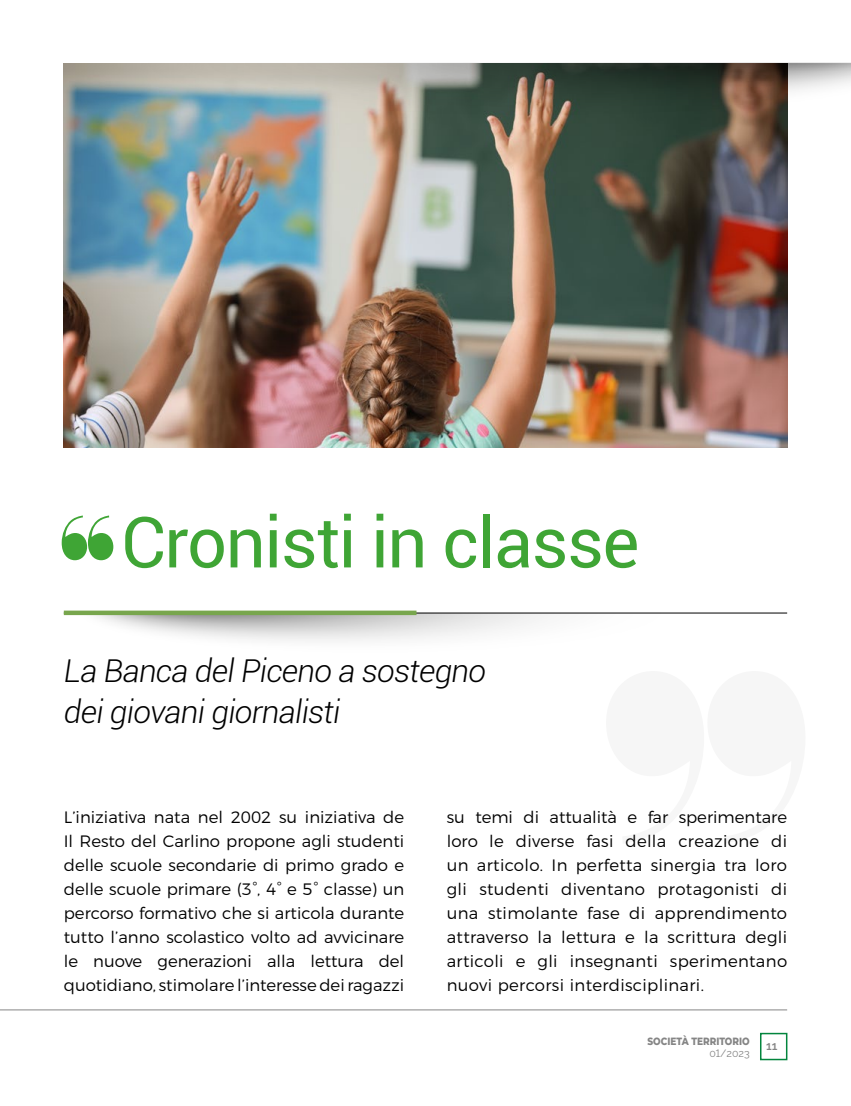
<style>
.page{position:relative;width:851px;height:1106px;background:#fff}
.page>*{position:absolute;margin:0;border:0;box-sizing:border-box;transform-origin:0 0}
.t1{font:70.5px "Roboto";letter-spacing:-.02em;color:#3fa535}
.t2{font:italic 300 31.5px/40.5px "Roboto";letter-spacing:-.02em;color:#000}
.t3{font:300 16.5px/24px "Montserrat";color:#000;text-align:justify}
.t4{font:600 12px "Raleway";color:#858585}
.t5{font:100 10.5px "Montserrat";color:#858585;scale:.85 1}
.t6{font:10.5px "Raleway";color:#858585}
</style>
<div class="page">
<hr style="left:0;top:1009px;width:787px;height:1px;background:#858585">
<div style="left:759px;top:1032px;width:28px;height:28px;border:2px solid #03853d"></div>
<img style="left:64px;top:128px;width:723px;height:319px">
<hr style="left:64px;top:613px;width:723px;height:1px;background:#000">
<img style="left:63px;top:63px;width:787px;height:65px">
<svg style="left:62px;top:515px;width:51px;height:45px"></svg>
<div style="left:64px;top:610px;width:352px;height:5px;background:#78a64d"></div>
<h1 class="t1" style="left:121px;top:493px;width:519px">Cronisti in classe</h1>
<h2 class="t2" style="left:64px;top:650px;width:424px">La Banca del Piceno a sostegno dei giovani giornalisti</h2>
<p class="t3" style="left:64px;top:803px;width:342px">L’iniziativa nata nel 2002 su iniziativa de Il Resto del Carlino propone agli studenti delle scuole secondarie di primo grado e delle scuole primare (3°, 4° e 5° classe) un percorso formativo che si articola durante tutto l’anno scolastico volto ad avvicinare le nuove generazioni alla lettura del quotidiano, stimolare l’interesse dei ragazzi</p>
<p class="t3" style="left:446px;top:803px;width:342px">su temi di attualità e far sperimentare loro le diverse fasi della creazione di un articolo. In perfetta sinergia tra loro gli studenti diventano protagonisti di una stimolante fase di apprendimento attraverso la lettura e la scrittura degli articoli e gli insegnanti sperimentano nuovi percorsi interdisciplinari.</p>
<p class="t5" style="left:647px;top:1034px;width:122px">SOCIETÀ TERRITORIO</p>
<p class="t6" style="left:709px;top:1047px;width:42px">01/2023</p>
<p class="t4" style="left:766px;top:1039px;width:13px">11</p>
</div>
